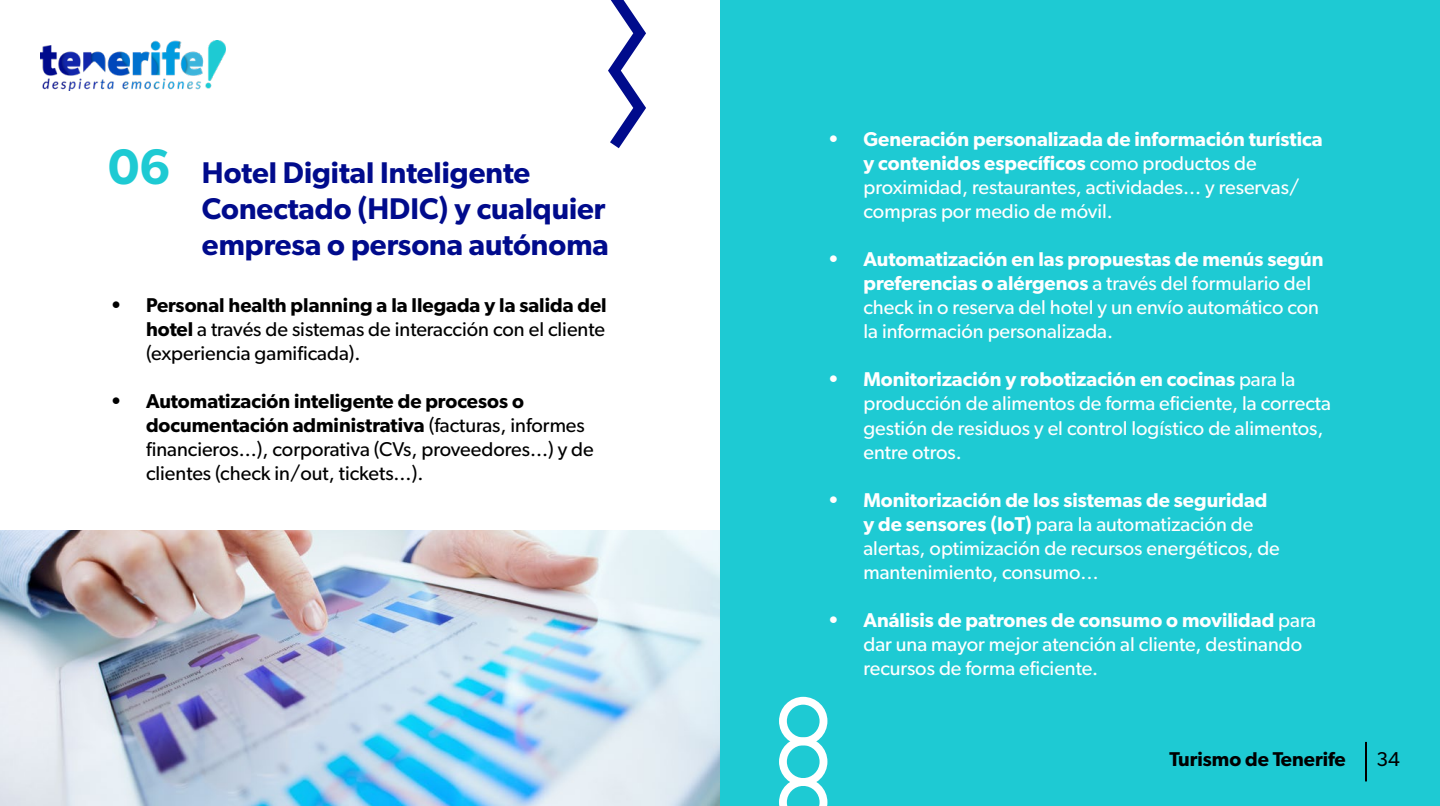
<style>
.page{position:relative;width:1440px;height:806px;background:#fff}
.page>*{position:absolute;margin:0;border:0;box-sizing:border-box;transform-origin:0 0}
.t1{font:600 50px "Gibson";color:#1ecad3}
.t2{font:600 30px/36px "Gibson";color:#000b8c}
.t3{font:20px/24px "Gibson";color:#fff}
.t4{font:20px/24px "Gibson";color:#000;text-align:justify}
.t5{font:600 20px "Gibson";color:#000}
.s1{font-weight:600}
</style>
<div class="page">
<div style="left:720px;top:0;width:720px;height:805px;background:#1ecad3"></div>
<img style="left:40px;top:40px;width:186px;height:51px">
<hr style="left:1365px;top:741px;width:2px;height:40px;background:#000">
<img style="left:0;top:530px;width:720px;height:275px">
<svg style="left:608px;top:0;width:38px;height:148px"></svg>
<svg style="left:779px;top:696px;width:48px;height:109px"></svg>
<h1 class="t1" style="left:108px;top:136px;width:64px">06</h1>
<h2 class="t2" style="left:202px;top:154px;width:408px">Hotel Digital Inteligente<br>Conectado (HDIC) y cualquier empresa o persona autónoma</h2>
<p class="t4" style="left:146px;top:292px;width:462px;text-indent:-36px"><span class="s1">• Personal health planning a la llegada y la salida del hotel</span> a través de sistemas de interacción con el cliente (experiencia gamificada).</p>
<p class="t4" style="left:146px;top:388px;width:449px;text-align:left;text-indent:-36px"><span class="s1">• Automatización inteligente de procesos o documentación administrativa</span> (facturas, informes financieros...), corporativa (CVs, proveedores...) y de clientes (check in/out, tickets...).</p>
<p class="t3" style="left:863px;top:127px;width:461px;text-indent:-36px"><span class="s1">• Generación personalizada de información turística y contenidos específicos</span> como productos de proximidad, restaurantes, actividades... y reservas/ compras por medio de móvil.</p>
<p class="t3" style="left:863px;top:247px;width:462px;text-indent:-36px"><span class="s1">• Automatización en las propuestas de menús según preferencias o alérgenos</span> a través del formulario del check in o reserva del hotel y un envío automático con la información personalizada.</p>
<p class="t3" style="left:863px;top:367px;width:469px;text-indent:-36px"><span class="s1">• Monitorización y robotización en cocinas</span> para la producción de alimentos de forma eficiente, la correcta gestión de residuos y el control logístico de alimentos, entre otros.</p>
<p class="t3" style="left:863px;top:487px;width:418px;text-indent:-36px"><span class="s1">• Monitorización de los sistemas de seguridad y de sensores (IoT)</span> para la automatización de alertas, optimización de recursos energéticos, de mantenimiento, consumo…</p>
<p class="t3" style="left:863px;top:607px;width:454px;text-indent:-36px"><span class="s1">• Análisis de patrones de consumo o movilidad</span> para dar una mayor mejor atención al cliente, destinando recursos de forma eficiente.</p>
<p class="t5" style="left:1169px;top:746px;width:178px">Turismo de Tenerife</p>
<p class="t4" style="left:1377px;top:746px;width:25px">34</p>
</div>
